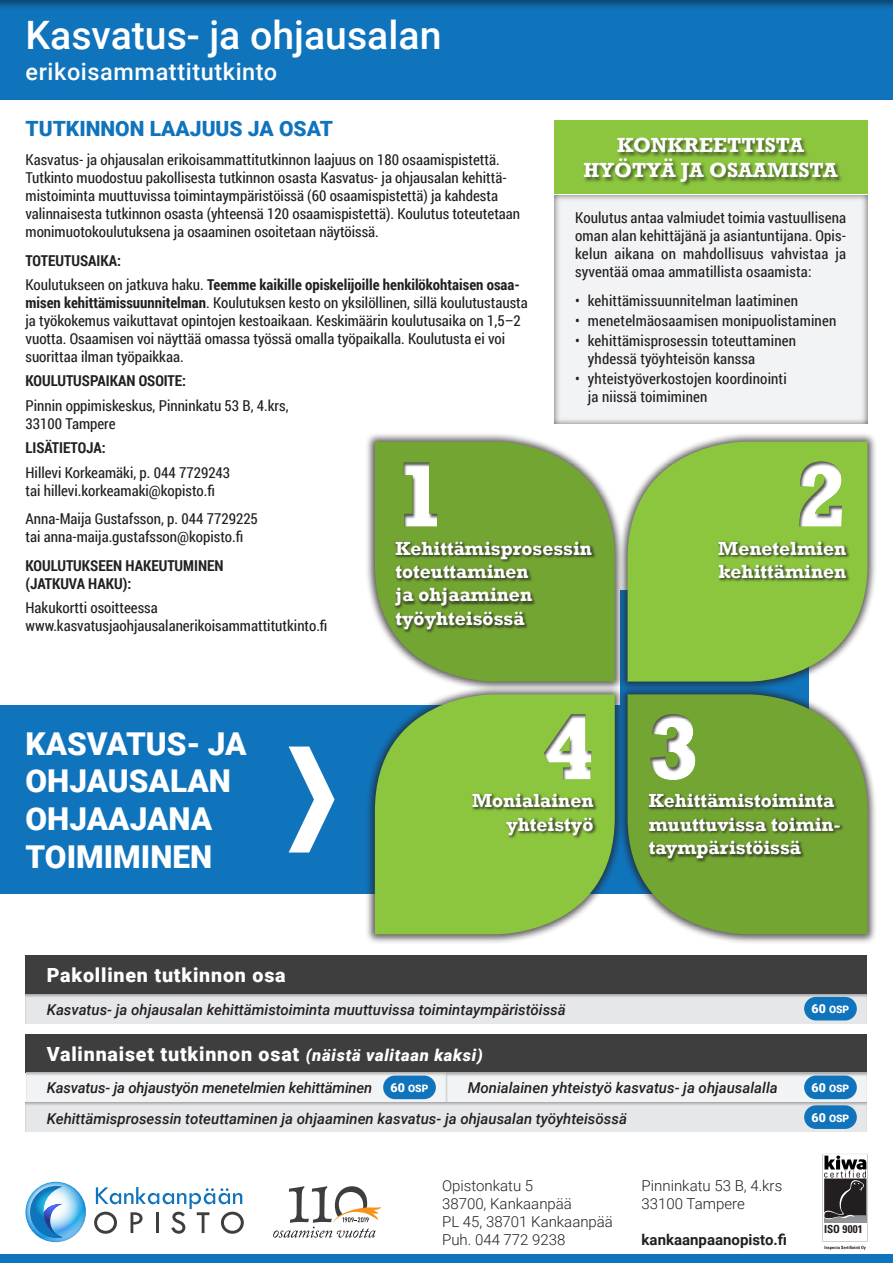
<style>
.page{position:relative;width:893px;height:1263px;background:#fff}
.page>*{position:absolute;margin:0;border:0;box-sizing:border-box;transform-origin:0 0}
.t1{font:700 90px "Rockwell";color:#fff}
.Roboto_basic{font:500 39.15px "Roboto";color:#fff}
.Miniotsikoiden_tekst{font:900 31.5px/37.8px "Roboto";color:#fff}
.Roboto_basic-2{font:500 23.55px "Roboto";letter-spacing:.025em;color:#fff}
.Roboto_basic-3{font:700 21px/25.2px "Rockwell";color:#fff;text-align:center}
.Roboto_basic__leipät{font:900 21px "Roboto";color:#1074bc}
.Miniotsikoiden_tekst-2{font:700 19.5px/23.4px "Rockwell";color:#fff}
.Roboto_basic-4{font:900 19.5px "Roboto";letter-spacing:.04em;color:#fff}
.Miniotsikoiden_tekst-3{font:15px/18px "Roboto Condensed";color:#231f20}
.Roboto_basic__leipät-2{font:15px/18px "Roboto Condensed";color:#231f20}
.Miniotsikot{font:15px/18px "Roboto Condensed";color:#231f20}
.Roboto_basic-5{font:italic 500 15px "Roboto";color:#231f20}
.Roboto_basic-6{font:300 15px/18px "Roboto";color:#231f20}
.Roboto_basic__otsiko{font:700 15px/18px "Roboto Condensed";color:#231f20}
.Roboto_basic__otsiko-2{font:15px/18px "Roboto Condensed";color:#231f20}
.Roboto_basic-7{font:700 15px "Roboto";color:#231f20}
.Miniotsikot-2{font:700 15px "Roboto Condensed";color:#231f20}
.t2{font:700 condensed 11.1px "Univers LT Pro";letter-spacing:.01em;color:#231f20}
.Roboto_basic-8{font:900 10.35px "Roboto";color:#fff}
.s1{font-weight:700}
.s2{font-style:italic;font-size:16.5px}
.s3{font-size:12.45px}
</style>
<div class="page">
<div style="left:0;top:705px;width:794px;height:189px;background:#1074bc"></div>
<div style="left:0;top:0;width:893px;height:102px;background:#231f20;opacity:.5"></div>
<div style="left:26px;top:1034px;width:841px;height:38px;background:#3e3e3f"></div>
<div style="left:26px;top:955px;width:841px;height:39px;background:#3e3e3f"></div>
<div style="left:25px;top:1070px;width:423px;height:33px;background:#231f20;opacity:.33"></div>
<div style="left:25px;top:1100px;width:843px;height:33px;background:#231f20;opacity:.33"></div>
<div style="left:25px;top:991px;width:843px;height:33px;background:#231f20;opacity:.33"></div>
<div style="left:445px;top:1070px;width:425px;height:33px;background:#231f20;opacity:.33"></div>
<div style="left:383px;top:1075px;width:53px;height:24px;background:#1074bc;border-radius:12px"></div>
<div style="left:804px;top:1075px;width:53px;height:24px;background:#1074bc;border-radius:12px"></div>
<div style="left:804px;top:1105px;width:53px;height:24px;background:#1074bc;border-radius:12px"></div>
<div style="left:804px;top:997px;width:53px;height:23px;background:#1074bc;border-radius:12px"></div>
<div style="left:0;top:1254px;width:893px;height:9px;background:#1074bc"></div>
<div style="left:551px;top:193px;width:316px;height:233px;background:#231f20;opacity:.75"></div>
<div style="left:554px;top:121px;width:313px;height:73px;background:#8bc63e"></div>
<div style="left:583px;top:137px;width:261px;height:50px;background:#231f20;opacity:.66"></div>
<div style="left:618px;top:432px;width:259px;height:260px;background:#231f20;opacity:.75"></div>
<svg style="left:628px;top:442px;width:239px;height:239px;background:#96c955"></svg>
<div style="left:618px;top:684px;width:259px;height:260px;background:#231f20;opacity:.75"></div>
<svg style="left:628px;top:694px;width:239px;height:240px;background:#84ae53"></svg>
<div style="left:365px;top:684px;width:260px;height:260px;background:#231f20;opacity:.75"></div>
<svg style="left:375px;top:694px;width:240px;height:240px;background:#8bc251"></svg>
<div style="left:365px;top:432px;width:260px;height:260px;background:#231f20;opacity:.75"></div>
<svg style="left:375px;top:442px;width:240px;height:239px;fill:#73a532"></svg>
<div style="left:378px;top:434px;width:175px;height:122px;background:#231f20;opacity:.75"></div>
<div style="left:491px;top:686px;width:209px;height:123px;background:#231f20;opacity:.75"></div>
<div style="left:758px;top:434px;width:135px;height:122px;background:#231f20;opacity:.75"></div>
<div style="left:631px;top:686px;width:176px;height:123px;background:#231f20;opacity:.75"></div>
<div style="left:647px;top:793px;width:198px;height:70px;background:#231f20;opacity:.66"></div>
<div style="left:471px;top:793px;width:127px;height:46px;background:#231f20;opacity:.66"></div>
<div style="left:717px;top:540px;width:134px;height:42px;background:#231f20;opacity:.66"></div>
<div style="left:394px;top:540px;width:203px;height:93px;background:#231f20;opacity:.66"></div>
<svg style="left:289px;top:746px;width:46px;height:106px"></svg>
<svg style="left:25px;top:1184px;width:60px;height:57px"></svg>
<svg style="left:94px;top:1187px;width:150px;height:47px"></svg>
<svg style="left:823px;top:1155px;width:44px;height:95px"></svg>
<svg style="left:273px;top:1186px;width:108px;height:52px"></svg>
<p class="Roboto_basic" style="left:26px;top:8px;width:417px">Kasvatus- ja ohjausalan</p>
<p class="Roboto_basic-2" style="left:26px;top:55px;width:253px">erikoisammattitutkinto</p>
<p class="Roboto_basic__leipät" style="left:26px;top:114px;width:309px">TUTKINNON LAAJUUS JA OSAT</p>
<p class="Miniotsikoiden_tekst-3" style="left:26px;top:150px;width:496px">Kasvatus- ja ohjausalan erikoisammattitutkinnon laajuus on 180 osaamispistettä.<br>Tutkinto muodostuu pakollisesta tutkinnon osasta Kasvatus- ja ohjausalan kehittä&shy;mistoiminta muuttuvissa toimintaympäristöissä (60 osaamispistettä) ja kahdesta valinnaisesta tutkinnon osasta (yhteensä 120 osaamispistettä). Koulutus toteutetaan monimuotokoulutuksena ja osaaminen osoitetaan näytöissä.</p>
<p class="Miniotsikot-2" style="left:26px;top:250px;width:97px">TOTEUTUSAIKA:</p>
<p class="Miniotsikot" style="left:26px;top:275px;width:504px">Koulutukseen on jatkuva haku. <span class="s1">Teemme kaikille opiskelijoille henkilökohtaisen osaa&shy;misen kehittämissuunnitelman</span>. Koulutuksen kesto on yksilöllinen, sillä koulutustausta ja työkokemus vaikuttavat opintojen kestoaikaan. Keskimäärin koulutusaika on 1,5–2 vuotta. Osaamisen voi näyttää omassa työssä omalla työpaikalla. Koulutusta ei voi suorittaa ilman työpaikkaa.</p>
<p class="Roboto_basic__otsiko" style="left:26px;top:371px;width:162px">KOULUTUSPAIKAN OSOITE:</p>
<p class="Roboto_basic__otsiko-2" style="left:26px;top:396px;width:265px">Pinnin oppimiskeskus, Pinninkatu 53 B, 4.krs,<br>33100 Tampere</p>
<p class="Roboto_basic__otsiko" style="left:26px;top:438px;width:82px">LISÄTIETOJA:</p>
<p class="Roboto_basic__leipät-2" style="left:26px;top:463px;width:206px">Hillevi Korkeamäki, p. 044 7729243 tai hillevi.korkeamaki@kopisto.fi</p>
<p class="Roboto_basic__leipät-2" style="left:26px;top:509px;width:234px">Anna-Maija Gustafsson, p. 044 7729225 tai anna-maija.gustafsson@kopisto.fi</p>
<p class="Roboto_basic__otsiko" style="left:26px;top:556px;width:200px">KOULUTUKSEEN HAKEUTUMINEN (JATKUVA HAKU):</p>
<p class="Roboto_basic__leipät-2" style="left:26px;top:598px;width:303px">Hakukortti osoitteessa www.kasvatusjaohjausalanerikoisammattitutkinto.fi</p>
<p class="Roboto_basic-3" style="left:584px;top:133px;width:256px">KONKREETTISTA<br>HYÖTYÄ JA OSAAMISTA</p>
<p class="Roboto_basic__leipät-2" style="left:575px;top:208px;width:273px;text-align:justify">Koulutus antaa valmiudet toimia vastuullisena oman alan kehittäjänä ja asiantuntijana. Opis&shy;kelun aikana on mahdollisuus vahvistaa ja syventää omaa ammatillista osaamista:</p>
<p class="Miniotsikoiden_tekst-3" style="left:575px;top:291px;width:224px">• kehittämissuunnitelman laatiminen</p>
<p class="Miniotsikoiden_tekst-3" style="left:575px;top:311px;width:263px">• menetelmäosaamisen monipuolistaminen</p>
<p class="Miniotsikoiden_tekst-3" style="left:588px;top:331px;width:210px;text-indent:-13px">• kehittämisprosessin toteuttaminen yhdessä työyhteisön kanssa</p>
<p class="Miniotsikoiden_tekst-3" style="left:588px;top:369px;width:200px;text-indent:-13px">• yhteistyöverkostojen koordinointi ja niissä toimiminen</p>
<h1 class="t1" style="left:796px;top:440px;width:51px">2</h1>
<h1 class="t1" style="left:396px;top:440px;width:51px">1</h1>
<p class="Miniotsikoiden_tekst-2" style="left:396px;top:536px;width:198px">Kehittämisprosessin toteuttaminen<br>ja ohjaaminen työyhteisössä</p>
<p class="Miniotsikoiden_tekst-2" style="left:718px;top:536px;width:129px">Menetelmien kehittäminen</p>
<p class="Miniotsikoiden_tekst" style="left:26px;top:723px;width:223px">KASVATUS- JA<br>OHJAUSALAN<br>OHJAAJANA<br>TOIMIMINEN</p>
<p class="Roboto_basic-4" style="left:47px;top:961px;width:240px">Pakollinen tutkinnon osa</p>
<h1 class="t1" style="left:544px;top:693px;width:51px">4</h1>
<p class="Miniotsikoiden_tekst-2" style="left:472px;top:789px;width:123px;text-align:right">Monialainen yhteistyö</p>
<p class="Roboto_basic-5" style="left:47px;top:999px;width:520px">Kasvatus- ja ohjausalan kehittämistoiminta muuttuvissa toimintaympäristöissä</p>
<p class="Roboto_basic-4" style="left:47px;top:1040px;width:438px">Valinnaiset tutkinnon osat <span class="s2">(näistä valitaan kaksi)</span></p>
<h1 class="t1" style="left:649px;top:693px;width:51px">3</h1>
<p class="Miniotsikoiden_tekst-2" style="left:649px;top:789px;width:193px">Kehittämistoiminta muuttuvissa toimin&shy;taympäristöissä</p>
<p class="Roboto_basic-8" style="left:812px;top:1002px;width:39px"><span class="s3">60</span> OSP</p>
<p class="Roboto_basic-5" style="left:47px;top:1077px;width:327px">Kasvatus- ja ohjaustyön menetelmien kehittäminen</p>
<p class="Roboto_basic-5" style="left:47px;top:1108px;width:582px">Kehittämisprosessin toteuttaminen ja ohjaaminen kasvatus- ja ohjausalan työyhteisössä</p>
<p class="Roboto_basic-8" style="left:391px;top:1081px;width:39px"><span class="s3">60</span> OSP</p>
<p class="Roboto_basic-5" style="left:468px;top:1077px;width:311px">Monialainen yhteistyö kasvatus- ja ohjausalalla</p>
<p class="Roboto_basic-8" style="left:812px;top:1081px;width:39px"><span class="s3">60</span> OSP</p>
<p class="Roboto_basic-8" style="left:812px;top:1111px;width:39px"><span class="s3">60</span> OSP</p>
<p class="Roboto_basic-6" style="left:442px;top:1176px;width:172px">Opistonkatu 5<br>38700, Kankaanpää<br>PL 45, 38701 Kankaanpää<br>Puh. 044 772 9238</p>
<p class="Roboto_basic-6" style="left:642px;top:1176px;width:142px">Pinninkatu 53 B, 4.krs<br>33100 Tampere</p>
<p class="Roboto_basic-7" style="left:642px;top:1229px;width:147px">kankaanpaanopisto.fi</p>
<p class="t2" style="left:824px;top:1222px;width:40px">ISO 9001</p>
</div>
